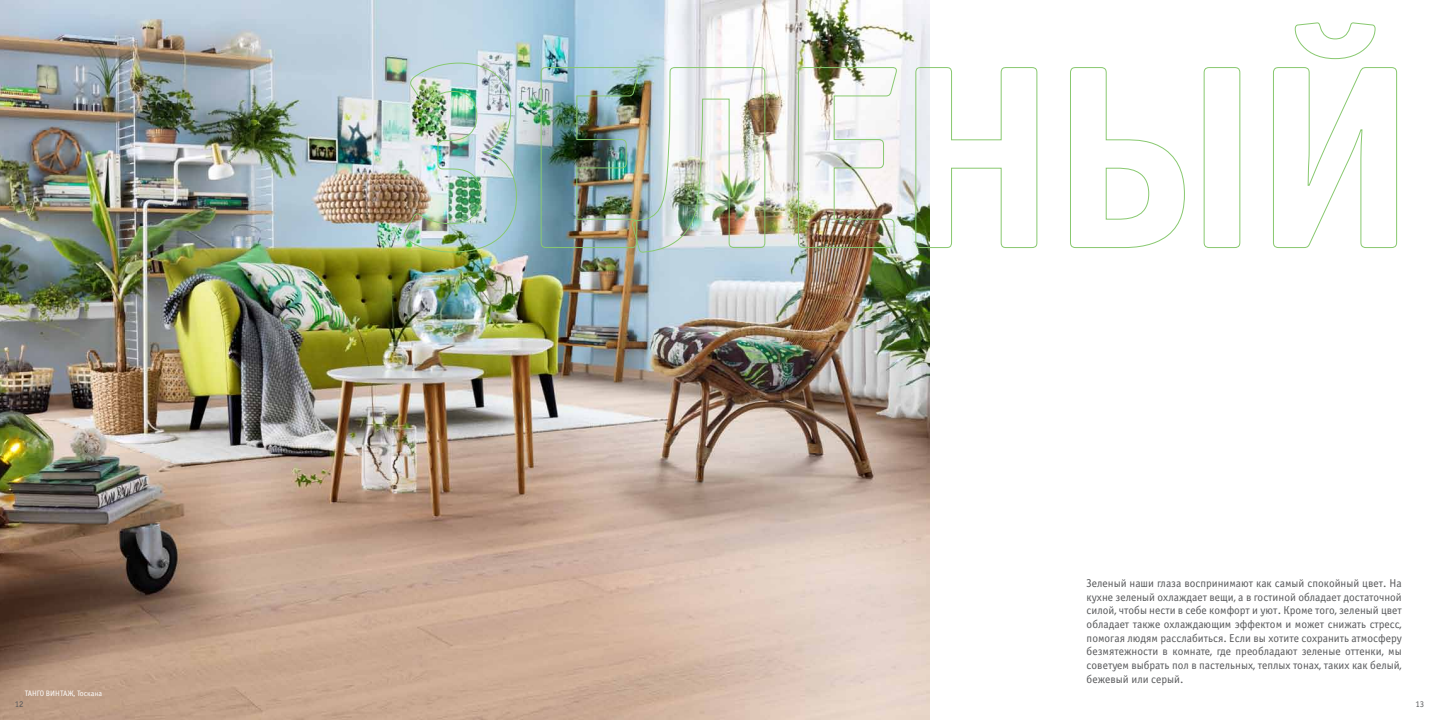
<style>
.page{position:relative;width:1439px;height:720px;background:#fff}
.page>*{position:absolute;margin:0;border:0;box-sizing:border-box;transform-origin:0 0}
.t1{font:11.38px/13.7px "Officina Sans C";color:#58595b;text-align:justify}
.t2{font:8.75px "Officina Sans ITC Pro";color:#58595b}
.t3{font:7.88px "Officina Sans C";color:#fff}
</style>
<div class="page">
<img style="left:0;top:0;width:929px;height:719px">
<img style="left:403px;top:62px;width:114px;height:191px">
<img style="left:540px;top:67px;width:226px;height:185px">
<img style="left:797px;top:67px;width:100px;height:181px">
<svg style="left:915px;top:67px;width:122px;height:181px"></svg>
<svg style="left:1070px;top:67px;width:170px;height:181px"></svg>
<svg style="left:1273px;top:22px;width:124px;height:226px"></svg>
<p class="t3" style="left:25px;top:689px;width:79px">танго винтаж, Тоскана</p>
<p class="t1" style="left:1086px;top:576px;width:317px">Зеленый наши глаза воспринимают как самый спокойный цвет. На кухне зеленый охлаждает вещи, а в гостиной обладает достаточной силой, чтобы нести в себе комфорт и уют. Кроме того, зеленый цвет обладает также охлаждающим эффектом и может снижать стресс, помогая людям расслабиться. Если вы хотите сохранить атмосферу безмятежности в комнате, где преобладают зеленые оттенки, мы советуем выбрать пол в пастельных, теплых тонах, таких как белый, бежевый или серый.</p>
<p class="t2" style="left:15px;top:699px;width:10px">12</p>
<p class="t2" style="left:1415px;top:699px;width:10px">13</p>
</div>
